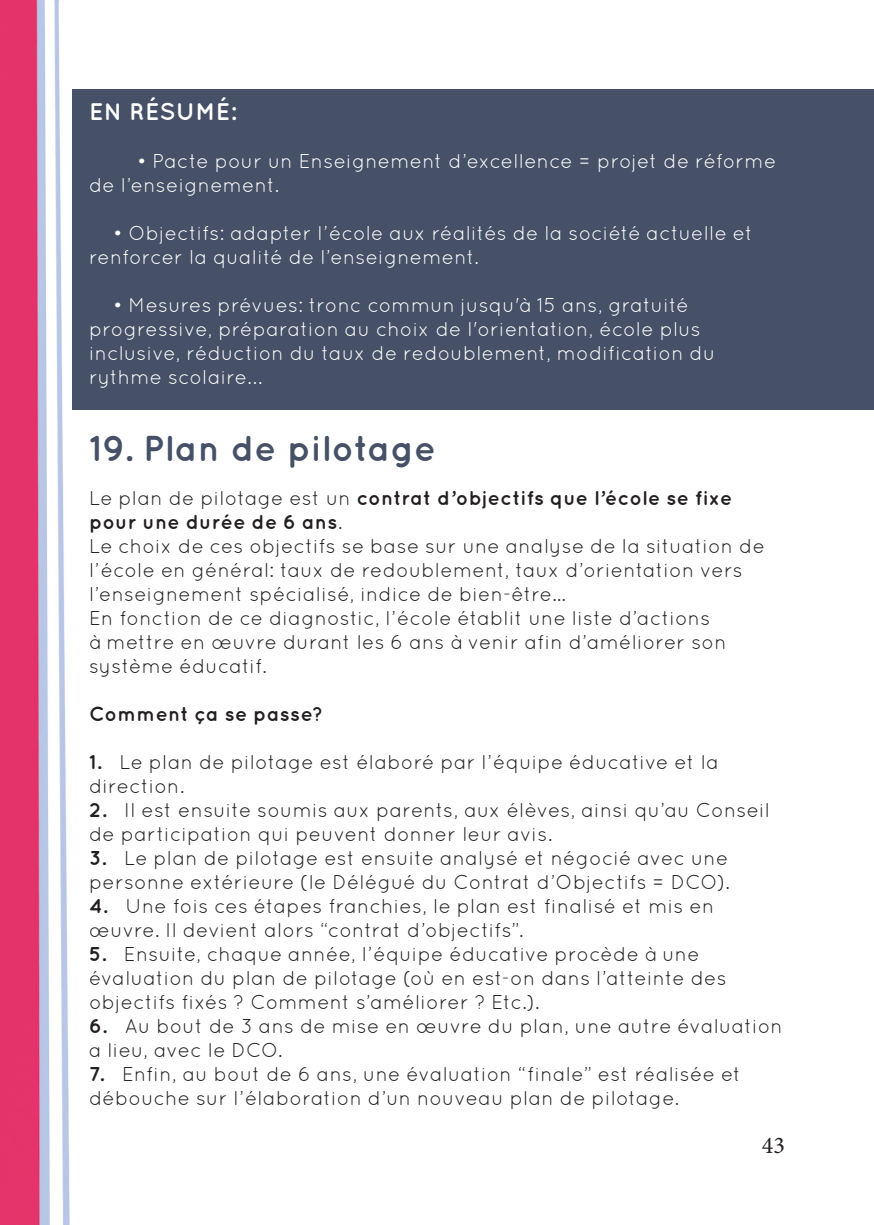
<style>
.page{position:relative;width:874px;height:1225px;background:#fff}
.page>*{position:absolute;margin:0;border:0;box-sizing:border-box;transform-origin:0 0}
.t1{font:700 36px "Quicksand";letter-spacing:.005em;color:#465167}
.Style_de_paragraphe{font:700 24px "Quicksand";letter-spacing:.01em;color:#fff}
.t2{font:24px "Minion Pro";color:#231f20}
.Style_de_paragraphe-2{font:20px/24px "Quicksand";letter-spacing:.015em;color:#231f20}
.Style_de_paragraphe-3{font:20px/24px "Quicksand";letter-spacing:.015em;color:#fff}
.Style_de_paragraphe-4{font:700 20px/24px "Quicksand";letter-spacing:.015em;color:#231f20}
.s1{font-weight:400}
.s2{font-weight:700}
</style>
<div class="page">
<img style="left:0;top:0;width:73px;height:1225px">
<div style="left:73px;top:89px;width:800px;height:321px;background:#465167"></div>
<p class="Style_de_paragraphe" style="left:89px;top:97px;width:148px">EN RÉSUMÉ:</p>
<p class="Style_de_paragraphe-3" style="left:89px;top:149px;width:688px;text-indent:48px">• Pacte pour un Enseignement d’excellence = projet de réforme de l’enseignement.</p>
<p class="Style_de_paragraphe-3" style="left:89px;top:221px;width:665px;text-indent:24px">• Objectifs: adapter l’école aux réalités de la société actuelle et renforcer la qualité de l’enseignement.</p>
<p class="Style_de_paragraphe-3" style="left:89px;top:293px;width:627px;text-indent:24px">• Mesures prévues: tronc commun jusqu'à 15 ans, gratuité progressive, préparation au choix de l'orientation, école plus inclusive, réduction du taux de redoublement, modification du rythme scolaire...</p>
<p class="t1" style="left:89px;top:426px;width:348px">19. Plan de pilotage</p>
<p class="Style_de_paragraphe-4" style="left:89px;top:485px;width:644px"><span class="s1">Le plan de pilotage est un</span> contrat d’objectifs que l’école se fixe pour une durée de 6 ans<span class="s1">.</span></p>
<p class="Style_de_paragraphe-2" style="left:89px;top:534px;width:677px">Le choix de ces objectifs se base sur une analyse de la situation de l’école en général: taux de redoublement, taux d’orientation vers l’enseignement spécialisé, indice de bien-être…</p>
<p class="Style_de_paragraphe-2" style="left:89px;top:606px;width:638px">En fonction de ce diagnostic, l’école établit une liste d’actions<br>à mettre en œuvre durant les 6 ans à venir afin d’améliorer son système éducatif.</p>
<p class="Style_de_paragraphe-4" style="left:89px;top:701px;width:235px">Comment ça se passe?</p>
<p class="Style_de_paragraphe-2" style="left:89px;top:750px;width:631px"><span class="s2">1.</span> Le plan de pilotage est élaboré par l’équipe éducative et la direction.</p>
<p class="Style_de_paragraphe-2" style="left:89px;top:798px;width:682px"><span class="s2">2.</span> Il est ensuite soumis aux parents, aux élèves, ainsi qu’au Conseil de participation qui peuvent donner leur avis.</p>
<p class="Style_de_paragraphe-2" style="left:89px;top:846px;width:641px"><span class="s2">3.</span> Le plan de pilotage est ensuite analysé et négocié avec une personne extérieure (le Délégué du Contrat d’Objectifs = DCO).</p>
<p class="Style_de_paragraphe-2" style="left:89px;top:894px;width:626px"><span class="s2">4.</span> Une fois ces étapes franchies, le plan est finalisé et mis en œuvre. Il devient alors “contrat d’objectifs”.</p>
<p class="Style_de_paragraphe-2" style="left:89px;top:942px;width:638px"><span class="s2">5.</span> Ensuite, chaque année, l’équipe éducative procède à une évaluation du plan de pilotage (où en est-on dans l’atteinte des objectifs fixés ? Comment s’améliorer ? Etc.).</p>
<p class="Style_de_paragraphe-2" style="left:89px;top:1014px;width:695px"><span class="s2">6.</span> Au bout de 3 ans de mise en œuvre du plan, une autre évaluation a lieu, avec le DCO.</p>
<p class="Style_de_paragraphe-2" style="left:89px;top:1062px;width:653px"><span class="s2">7.</span> Enfin, au bout de 6 ans, une évaluation “finale” est réalisée et débouche sur l’élaboration d’un nouveau plan de pilotage.</p>
<p class="t2" style="left:761px;top:1129px;width:25px">43</p>
</div>
